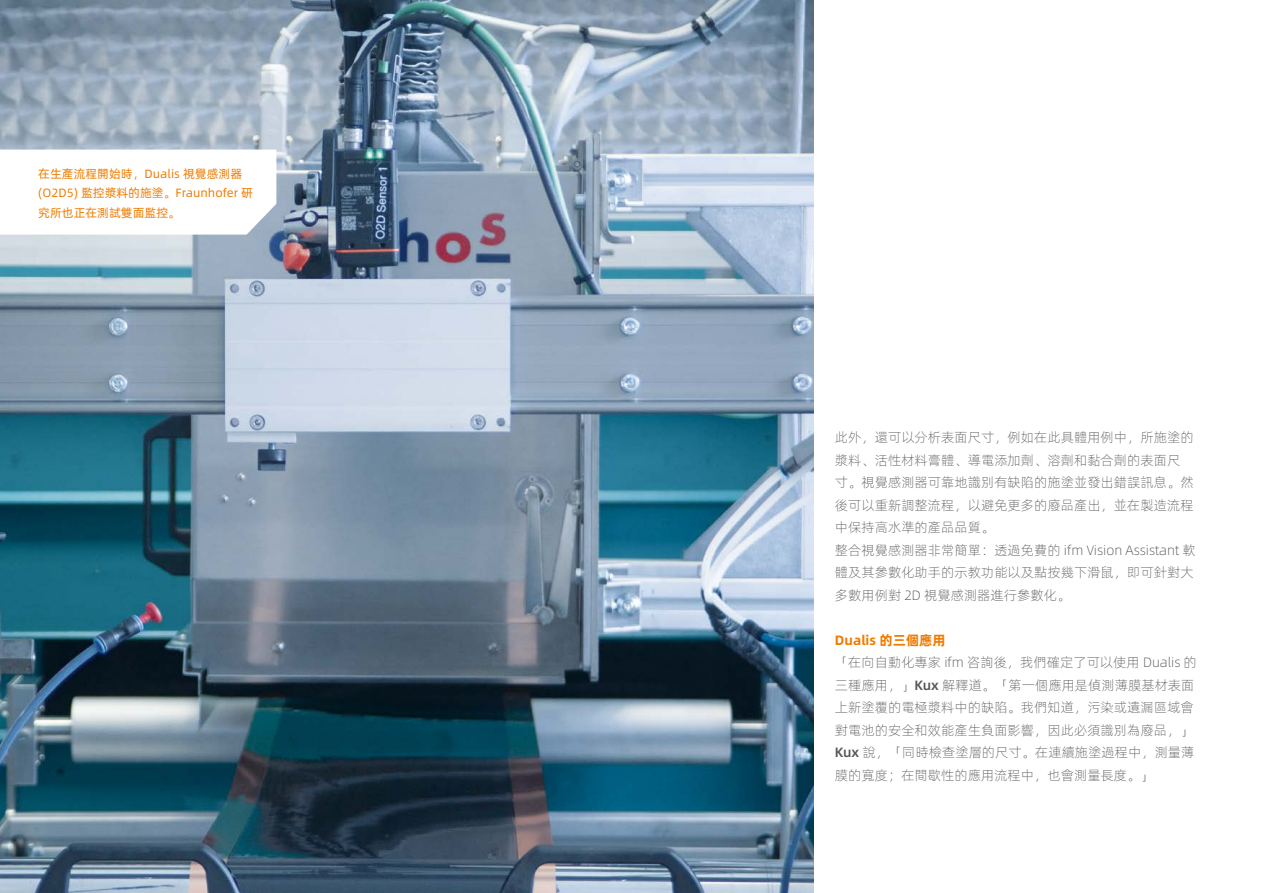
<style>
.page{position:relative;width:1263px;height:893px;background:#fff}
.page>*{position:absolute;margin:0;border:0;box-sizing:border-box;transform-origin:0 0}
.Fließtext_9pt_verschachtelt{font:13.5px/22.5px "Alibaba Pu Hui Ti L";color:#565656}
.Fließtext_9pt_headline_orange{font:13.5px "Alibaba Pu Hui Ti B";color:#ef7c00}
.Bildunterschrift_libü{font:12px/19.5px "Alibaba Pu Hui Ti R";color:#ef7c00}
.s1{font-family:"Alibaba Pu Hui Ti M"}
</style>
<div class="page">
<img style="left:0;top:0;width:814px;height:893px">
<svg style="left:0;top:150px;width:276px;height:85px"></svg>
<p class="Bildunterschrift_libü" style="left:38px;top:163px;width:216px">在生產流程開始時，Dualis 視覺感測器(O2D5) 監控漿料的施塗。Fraunhofer 研究所也正在測試雙面監控。</p>
<p class="Fließtext_9pt_verschachtelt" style="left:835px;top:425px;width:360px">此外，還可以分析表面尺寸，例如在此具體用例中，所施塗的漿料、活性材料膏體、導電添加劑、溶劑和黏合劑的表面尺寸。視覺感測器可靠地識別有缺陷的施塗並發出錯誤訊息。然後可以重新調整流程，以避免更多的廢品產出，並在製造流程中保持高水準的產品品質。</p>
<p class="Fließtext_9pt_verschachtelt" style="left:835px;top:538px;width:362px">整合視覺感測器非常簡單：透過免費的 ifm Vision Assistant 軟體及其參數化助手的示教功能以及點按幾下滑鼠，即可針對大多數用例對 2D 視覺感測器進行參數化。</p>
<p class="Fließtext_9pt_headline_orange" style="left:835px;top:629px;width:112px">Dualis 的三個應用</p>
<p class="Fließtext_9pt_verschachtelt" style="left:835px;top:650px;width:363px">「在向自動化專家 ifm 咨詢後，我們確定了可以使用 Dualis 的三種應用，」<span class="s1">Kux</span> 解釋道。「第一個應用是偵測薄膜基材表面上新塗覆的電極漿料中的缺陷。我們知道，污染或遺漏區域會對電池的安全和效能產生負面影響，因此必須識別為廢品，」<br><span class="s1">Kux</span> 說，「同時檢查塗層的尺寸。在連續施塗過程中，測量薄膜的寬度；在間歇性的應用流程中，也會測量長度。」</p>
</div>
